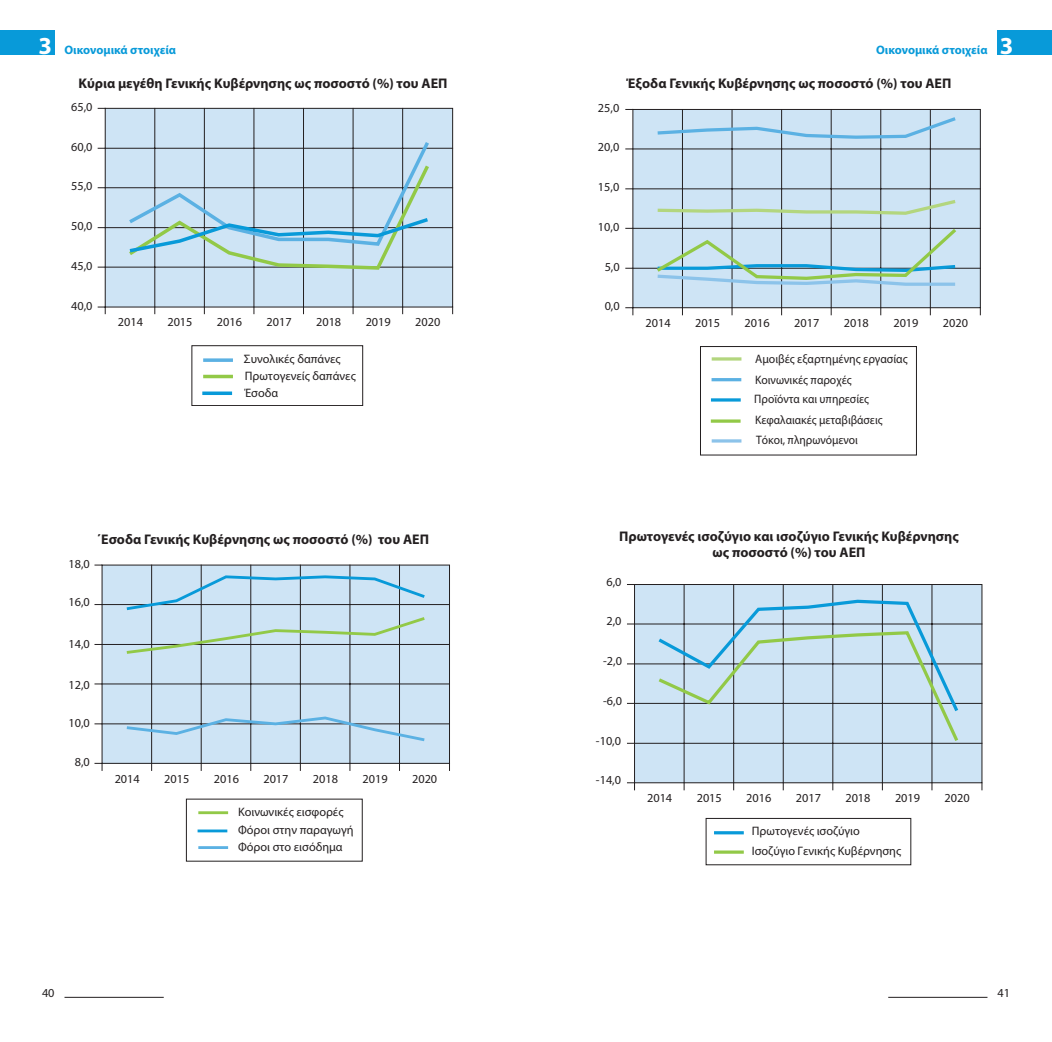
<style>
.page{position:relative;width:1052px;height:1042px;background:#fff}
.page>*{position:absolute;margin:0;border:0;box-sizing:border-box;transform-origin:0 0}
.t1{font:700 14px/15.8px "Myriad Pro";color:#231f20;text-align:center}
.t2{font:12.25px/19.2px "Myriad Pro";color:#231f20}
.t3{font:12.25px/20.1px "Myriad Pro";color:#231f20;scale:.94 1}
.t4{font:12.25px/21px "Myriad Pro";color:#231f20;scale:.96 1}
.t5{font:700 12.25px "Myriad Pro";color:#089ad9}
.s1{font-size:24.5px;color:#fff}
</style>
<div class="page">
<svg style="left:711px;top:357px;width:30px;height:4px"></svg>
<hr style="left:711px;top:378px;width:30px;height:3px;background:#5bb1e3">
<hr style="left:711px;top:398px;width:29px;height:3px;background:#089ad9">
<svg style="left:711px;top:419px;width:29px;height:4px"></svg>
<hr style="left:711px;top:439px;width:30px;height:3px;background:#8cc3ea">
<div style="left:700px;top:346px;width:217px;height:109px;border:1px solid #231f20"></div>
<div style="left:633px;top:109px;width:347px;height:199px;background:#cee4f5"></div>
<div style="left:632px;top:109px;width:348px;height:199px;border:1px solid #231f20"></div>
<hr style="left:930px;top:109px;width:1px;height:199px;background:#231f20">
<hr style="left:880px;top:109px;width:1px;height:199px;background:#231f20">
<hr style="left:831px;top:109px;width:1px;height:199px;background:#231f20">
<hr style="left:781px;top:109px;width:1px;height:199px;background:#231f20">
<hr style="left:732px;top:109px;width:1px;height:199px;background:#231f20">
<hr style="left:682px;top:109px;width:1px;height:199px;background:#231f20">
<hr style="left:632px;top:149px;width:348px;height:1px;background:#231f20">
<hr style="left:632px;top:189px;width:348px;height:1px;background:#231f20">
<hr style="left:632px;top:228px;width:348px;height:1px;background:#231f20">
<hr style="left:632px;top:268px;width:348px;height:1px;background:#231f20">
<svg style="left:625px;top:148px;width:8px;height:2px"></svg>
<svg style="left:625px;top:188px;width:8px;height:2px"></svg>
<svg style="left:625px;top:307px;width:8px;height:8px"></svg>
<svg style="left:657px;top:197px;width:299px;height:20px"></svg>
<svg style="left:657px;top:115px;width:299px;height:25px"></svg>
<svg style="left:653px;top:225px;width:306px;height:62px"></svg>
<div style="left:706px;top:818px;width:205px;height:47px;border:1px solid #231f20"></div>
<hr style="left:714px;top:831px;width:30px;height:3px;background:#089ad9">
<svg style="left:714px;top:850px;width:30px;height:4px"></svg>
<div style="left:634px;top:584px;width:348px;height:199px;background:#cee4f5"></div>
<div style="left:634px;top:584px;width:348px;height:199px;border:1px solid #231f20"></div>
<hr style="left:931px;top:584px;width:1px;height:199px;background:#231f20">
<hr style="left:882px;top:584px;width:1px;height:199px;background:#231f20">
<hr style="left:832px;top:584px;width:1px;height:199px;background:#231f20">
<hr style="left:783px;top:584px;width:1px;height:199px;background:#231f20">
<hr style="left:733px;top:584px;width:1px;height:199px;background:#231f20">
<hr style="left:684px;top:584px;width:1px;height:199px;background:#231f20">
<hr style="left:634px;top:624px;width:348px;height:1px;background:#231f20">
<hr style="left:634px;top:663px;width:348px;height:1px;background:#231f20">
<hr style="left:634px;top:703px;width:348px;height:1px;background:#231f20">
<hr style="left:634px;top:743px;width:348px;height:1px;background:#231f20">
<svg style="left:627px;top:623px;width:8px;height:2px"></svg>
<svg style="left:627px;top:782px;width:8px;height:8px"></svg>
<svg style="left:655px;top:598px;width:306px;height:146px"></svg>
<hr style="left:888px;top:997px;width:99px;height:1px;background:#231f20">
<div style="left:997px;top:30px;width:55px;height:25px;background:#089ad9"></div>
<svg style="left:202px;top:391px;width:30px;height:4px"></svg>
<svg style="left:203px;top:358px;width:30px;height:4px"></svg>
<hr style="left:203px;top:375px;width:30px;height:3px;background:#92c947">
<div style="left:191px;top:345px;width:172px;height:61px;border:1px solid #231f20"></div>
<div style="left:105px;top:108px;width:348px;height:199px;background:#cee4f5"></div>
<div style="left:105px;top:108px;width:348px;height:199px;border:1px solid #231f20"></div>
<hr style="left:402px;top:108px;width:1px;height:199px;background:#231f20">
<hr style="left:353px;top:108px;width:1px;height:199px;background:#231f20">
<hr style="left:303px;top:108px;width:1px;height:199px;background:#231f20">
<hr style="left:254px;top:108px;width:1px;height:199px;background:#231f20">
<hr style="left:204px;top:108px;width:1px;height:199px;background:#231f20">
<hr style="left:154px;top:108px;width:1px;height:199px;background:#231f20">
<hr style="left:105px;top:148px;width:348px;height:1px;background:#231f20">
<hr style="left:105px;top:187px;width:348px;height:1px;background:#231f20">
<hr style="left:105px;top:227px;width:348px;height:1px;background:#231f20">
<hr style="left:105px;top:267px;width:348px;height:1px;background:#231f20">
<svg style="left:98px;top:307px;width:8px;height:7px"></svg>
<svg style="left:125px;top:138px;width:307px;height:134px"></svg>
<hr style="left:198px;top:829px;width:29px;height:3px;background:#089ad9">
<hr style="left:198px;top:846px;width:30px;height:3px;background:#5bb1e3">
<hr style="left:198px;top:811px;width:30px;height:3px;background:#92c947">
<div style="left:102px;top:565px;width:347px;height:198px;background:#cee4f5"></div>
<div style="left:102px;top:564px;width:348px;height:200px;border:1px solid #231f20"></div>
<hr style="left:399px;top:565px;width:1px;height:199px;background:#231f20">
<hr style="left:350px;top:565px;width:1px;height:199px;background:#231f20">
<hr style="left:300px;top:565px;width:1px;height:199px;background:#231f20">
<hr style="left:250px;top:565px;width:1px;height:199px;background:#231f20">
<hr style="left:201px;top:565px;width:1px;height:199px;background:#231f20">
<hr style="left:151px;top:565px;width:1px;height:199px;background:#231f20">
<hr style="left:102px;top:604px;width:348px;height:1px;background:#231f20">
<hr style="left:102px;top:644px;width:348px;height:1px;background:#231f20">
<hr style="left:102px;top:683px;width:348px;height:1px;background:#231f20">
<hr style="left:102px;top:723px;width:348px;height:1px;background:#231f20">
<svg style="left:94px;top:564px;width:9px;height:2px"></svg>
<svg style="left:94px;top:763px;width:9px;height:8px"></svg>
<svg style="left:124px;top:574px;width:304px;height:81px"></svg>
<svg style="left:124px;top:715px;width:304px;height:28px"></svg>
<hr style="left:64px;top:997px;width:100px;height:1px;background:#231f20">
<div style="left:0;top:30px;width:55px;height:25px;background:#089ad9"></div>
<p class="t5" style="left:38px;top:45px;width:139px"><span class="s1">3</span> Οικονομικά στοιχεία</p>
<p class="t1" style="left:78px;top:76px;width:370px">Κύρια μεγέθη Γενικής Κυβέρνησης ως ποσοστό (%) του ΑΕΠ</p>
<p class="t2" style="left:71px;top:98px;width:23px">65,0</p>
<p class="t2" style="left:71px;top:138px;width:23px">60,0</p>
<p class="t2" style="left:71px;top:177px;width:23px">55,0</p>
<p class="t2" style="left:71px;top:217px;width:23px">50,0</p>
<p class="t2" style="left:71px;top:257px;width:23px">45,0</p>
<p class="t2" style="left:71px;top:297px;width:23px">40,0</p>
<p class="t2" style="left:118px;top:314px;width:27px">2014</p>
<p class="t2" style="left:167px;top:314px;width:27px">2015</p>
<p class="t2" style="left:217px;top:314px;width:27px">2016</p>
<p class="t2" style="left:266px;top:314px;width:27px">2017</p>
<p class="t2" style="left:316px;top:314px;width:27px">2018</p>
<p class="t2" style="left:366px;top:314px;width:27px">2019</p>
<p class="t2" style="left:415px;top:314px;width:27px">2020</p>
<p class="t2" style="left:244px;top:351px;width:113px;line-height:16.8px">Συνολικές δαπάνες<br>Πρωτογενείς δαπάνες</p>
<p class="t2" style="left:244px;top:384px;width:35px">Έσοδα</p>
<p class="t2" style="left:68px;top:556px;width:23px">18,0</p>
<p class="t1" style="left:97px;top:533px;width:333px">΄Εσοδα Γενικής Κυβέρνησης ως ποσοστό (%) του ΑΕΠ</p>
<p class="t2" style="left:68px;top:593px;width:23px">16,0</p>
<p class="t2" style="left:68px;top:635px;width:23px">14,0</p>
<p class="t2" style="left:68px;top:676px;width:23px">12,0</p>
<p class="t2" style="left:68px;top:714px;width:23px">10,0</p>
<p class="t2" style="left:75px;top:753px;width:17px">8,0</p>
<p class="t2" style="left:115px;top:770px;width:27px">2014</p>
<p class="t2" style="left:164px;top:770px;width:27px">2015</p>
<p class="t2" style="left:214px;top:770px;width:27px">2016</p>
<p class="t2" style="left:263px;top:770px;width:27px">2017</p>
<p class="t2" style="left:313px;top:770px;width:27px">2018</p>
<p class="t2" style="left:362px;top:770px;width:27px">2019</p>
<p class="t2" style="left:412px;top:770px;width:27px">2020</p>
<p class="t2" style="left:238px;top:803px;width:107px">Κοινωνικές εισφορές</p>
<p class="t2" style="left:238px;top:822px;width:117px;line-height:17.5px">Φόροι στην παραγωγή<br>Φόροι στο εισόδημα</p>
<p class="t2" style="left:42px;top:984px;width:14px">40</p>
<p class="t5" style="left:876px;top:45px;width:139px">Οικονομικά στοιχεία <span class="s1">3</span></p>
<p class="t1" style="left:626px;top:76px;width:326px">Έξοδα Γενικής Κυβέρνησης ως ποσοστό (%) του ΑΕΠ</p>
<p class="t2" style="left:598px;top:99px;width:23px">25,0</p>
<p class="t2" style="left:598px;top:139px;width:23px">20,0</p>
<p class="t2" style="left:598px;top:179px;width:23px">15,0</p>
<p class="t2" style="left:598px;top:218px;width:23px">10,0</p>
<p class="t2" style="left:604px;top:258px;width:17px">5,0</p>
<p class="t2" style="left:604px;top:297px;width:17px">0,0</p>
<p class="t2" style="left:645px;top:314px;width:27px">2014</p>
<p class="t2" style="left:695px;top:314px;width:27px">2015</p>
<p class="t2" style="left:744px;top:314px;width:27px">2016</p>
<p class="t2" style="left:794px;top:314px;width:27px">2017</p>
<p class="t2" style="left:844px;top:314px;width:27px">2018</p>
<p class="t2" style="left:893px;top:314px;width:27px">2019</p>
<p class="t2" style="left:943px;top:314px;width:27px">2020</p>
<p class="t4" style="left:755px;top:349px;width:160px">Αμοιβές εξαρτημένης εργασίας<br>Κοινωνικές παροχές</p>
<p class="t3" style="left:754px;top:390px;width:138px">Προϊόντα και υπηρεσίες<br>Κεφαλαιακές μεταβιβάσεις<br>Τόκοι, πληρωνόμενοι</p>
<p class="t1" style="left:619px;top:530px;width:341px">Πρωτογενές ισοζύγιο και ισοζύγιο Γενικής Κυβέρνησης ως ποσοστό (%) του ΑΕΠ</p>
<p class="t2" style="left:606px;top:573px;width:17px">6,0</p>
<p class="t2" style="left:606px;top:612px;width:17px">2,0</p>
<p class="t2" style="left:603px;top:652px;width:20px">-2,0</p>
<p class="t2" style="left:603px;top:692px;width:20px">-6,0</p>
<p class="t2" style="left:596px;top:732px;width:27px">-10,0</p>
<p class="t2" style="left:596px;top:771px;width:27px">-14,0</p>
<p class="t2" style="left:647px;top:789px;width:27px">2014</p>
<p class="t2" style="left:696px;top:789px;width:27px">2015</p>
<p class="t2" style="left:746px;top:789px;width:27px">2016</p>
<p class="t2" style="left:796px;top:789px;width:27px">2017</p>
<p class="t2" style="left:845px;top:789px;width:27px">2018</p>
<p class="t2" style="left:895px;top:789px;width:27px">2019</p>
<p class="t2" style="left:944px;top:789px;width:27px">2020</p>
<p class="t2" style="left:752px;top:822px;width:151px">Πρωτογενές ισοζύγιο<br>Ισοζύγιο Γενικής Κυβέρνησης</p>
<p class="t2" style="left:997px;top:984px;width:14px">41</p>
</div>
